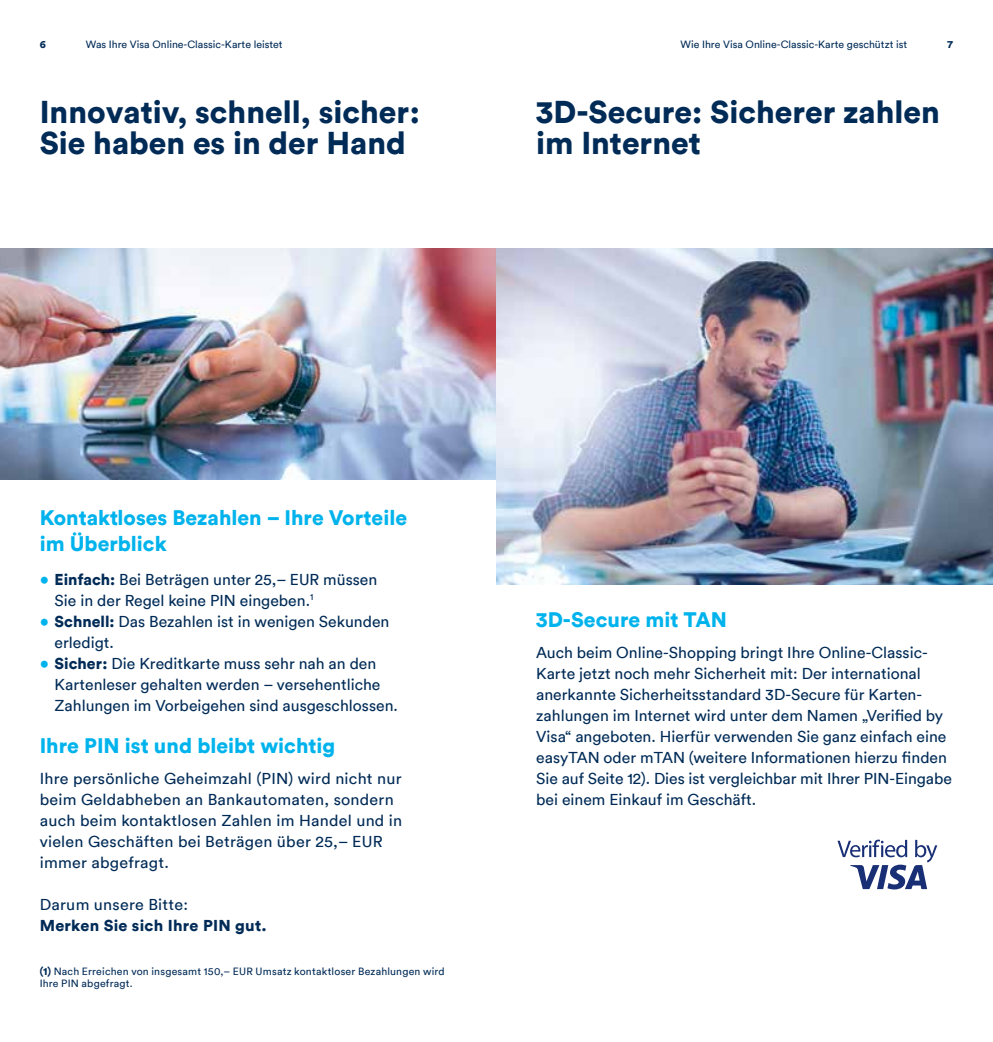
<style>
.page{position:relative;width:993px;height:1042px;background:#fff}
.page>*{position:absolute;margin:0;border:0;box-sizing:border-box;transform-origin:0 0}
.t1{font:900 31.5px/31.5px "Circular Pro TT";color:#002b57}
.t2{font:900 21px/26.2px "Circular Pro TT";color:#00b3ec}
.t3{font:15.75px/21px "Circular Pro TT";color:#002b57}
.t4{font:900 15.75px "Circular Pro TT";letter-spacing:.015em;color:#002b57}
.t5{font:10.5px/12.2px "Circular Pro TT";letter-spacing:.015em;color:#002b57}
.t6{font:900 10.5px "Circular Pro TT";color:#002b57}
.s1{font-size:16.62px;color:#00b3ec}
.s2{font-weight:900}
</style>
<div class="page">
<img style="left:0;top:248px;width:496px;height:232px">
<img style="left:496px;top:248px;width:496px;height:336px">
<svg style="left:837px;top:839px;width:100px;height:50px"></svg>
<p class="t6" style="left:40px;top:37px;width:8px">6</p>
<p class="t5" style="left:86px;top:38px;width:198px">Was Ihre Visa Online-Classic-Karte leistet</p>
<h1 class="t1" style="left:40px;top:94px;width:382px">Innovativ, schnell, sicher:<br>Sie haben es in der Hand</h1>
<p class="t5" style="left:680px;top:38px;width:228px">Wie Ihre Visa Online-Classic-Karte geschützt ist</p>
<p class="t6" style="left:946px;top:37px;width:8px">7</p>
<h1 class="t1" style="left:536px;top:94px;width:405px">3D-Secure: Sicherer zahlen im Internet</h1>
<h2 class="t2" style="left:40px;top:504px;width:369px">Kontaktloses Bezahlen – Ihre Vorteile im Überblick</h2>
<p class="t3" style="left:55px;top:568px;width:324px;text-indent:-15px"><span class="s1">•</span> <span class="s2">Einfach:</span> Bei Beträgen unter 25,– EUR müssen<br>Sie in der Regel keine PIN eingeben.<sup>1</sup></p>
<p class="t3" style="left:55px;top:610px;width:336px;text-indent:-15px"><span class="s1">•</span> <span class="s2">Schnell:</span> Das Bezahlen ist in wenigen Sekunden erledigt.</p>
<p class="t3" style="left:55px;top:652px;width:345px;text-indent:-15px"><span class="s1">•</span> <span class="s2">Sicher:</span> Die Kreditkarte muss sehr nah an den<br>Kartenleser gehalten werden – versehentliche<br>Zahlungen im Vorbeigehen sind ausgeschlossen.</p>
<h2 class="t2" style="left:40px;top:731px;width:297px">Ihre PIN ist und bleibt wichtig</h2>
<p class="t3" style="left:40px;top:767px;width:364px">Ihre persönliche Geheimzahl (PIN) wird nicht nur beim Geldabheben an Bankautomaten, sondern auch beim kontaktlosen Zahlen im Handel und in vielen Geschäften bei Beträgen über 25,– EUR immer abgefragt.</p>
<p class="t3" style="left:40px;top:893px;width:150px">Darum unsere Bitte:</p>
<p class="t4" style="left:40px;top:914px;width:228px">Merken Sie sich Ihre PIN gut.</p>
<p class="t5" style="left:40px;top:965px;width:406px"><span class="s2">(1)</span> Nach Erreichen von insgesamt 150,– EUR Umsatz kontaktloser Bezahlungen wird<br>Ihre PIN abgefragt.</p>
<h2 class="t2" style="left:536px;top:605px;width:192px">3D-Secure mit TAN</h2>
<p class="t3" style="left:536px;top:641px;width:417px">Auch beim Online-Shopping bringt Ihre Online-Classic-Karte jetzt noch mehr Sicherheit mit: Der international anerkannte Sicherheitsstandard 3D-Secure für Karten&shy;zahlungen im Internet wird unter dem Namen „Verified by Visa“ angeboten. Hierfür verwenden Sie ganz einfach eine easyTAN oder mTAN (weitere Informationen hierzu finden Sie auf Seite 12). Dies ist vergleichbar mit Ihrer PIN-Eingabe bei einem Einkauf im Geschäft.</p>
</div>
